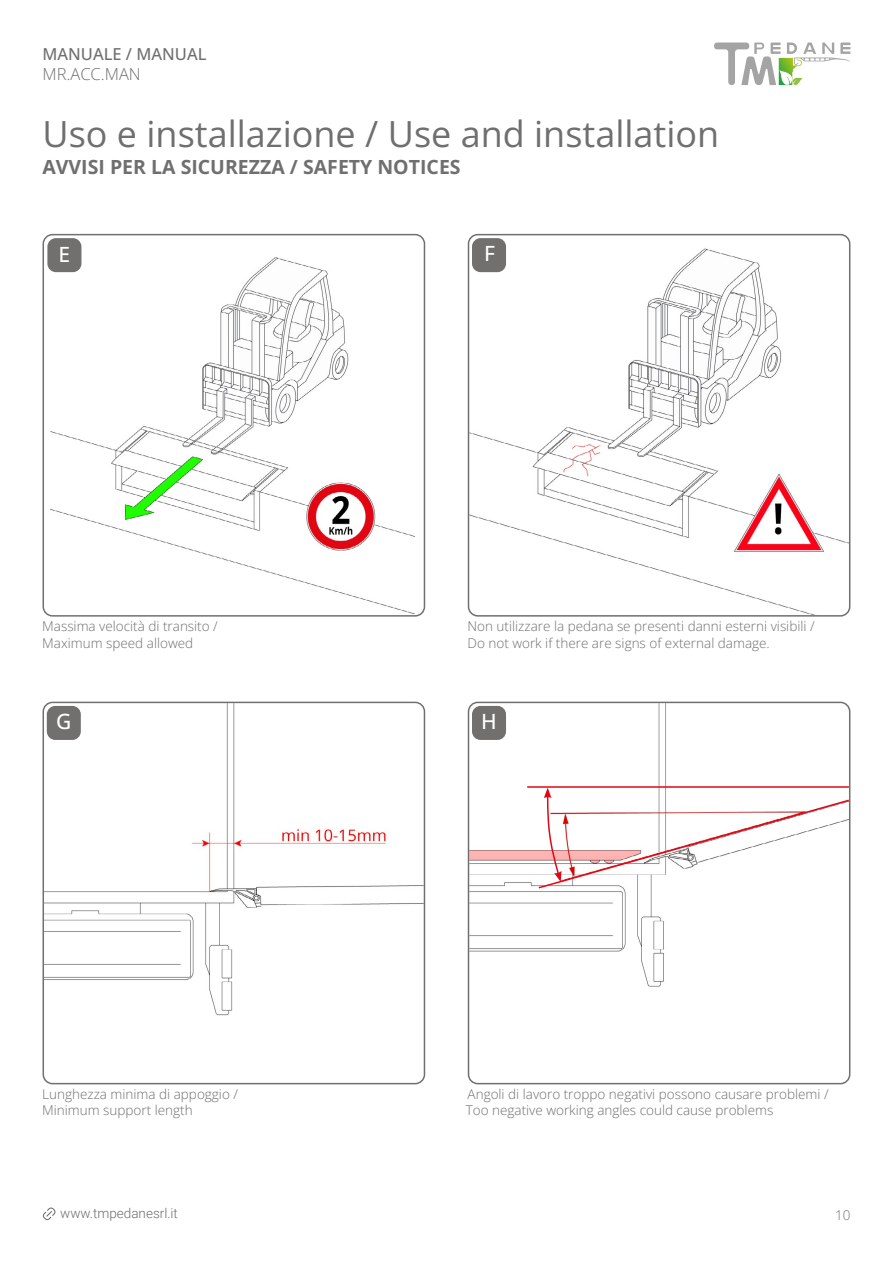
<style>
.page{position:relative;width:893px;height:1263px;background:#fff}
.page>*{position:absolute;margin:0;border:0;box-sizing:border-box;transform-origin:0 0}
.t1{font:36px "Open Sans";color:#706f6f}
.t2{font:500 21px "Open Sans";color:#fff}
.t3{font:700 19.5px "Open Sans";color:#706f6f}
.t4{font:500 16.5px "Open Sans";color:#706f6f}
.t5{font:300 16.5px "Open Sans";color:#706f6f}
.t6{font:300 13.5px/16.5px "Open Sans";color:#706f6f}
.t7{font:300 13.5px "Roboto";color:#706f6f}
</style>
<div class="page">
<svg style="left:714px;top:43px;width:136px;height:42px"></svg>
<svg style="left:43px;top:1207px;width:13px;height:13px"></svg>
<img style="left:469px;top:703px;width:380px;height:284px">
<div style="left:468px;top:702px;width:382px;height:382px;border:2px solid #706f6f;border-radius:9px"></div>
<hr style="left:527px;top:786px;width:322px;height:2px;background:#e30613">
<svg style="left:537px;top:787px;width:314px;height:102px"></svg>
<img style="left:471px;top:248px;width:376px;height:366px">
<div style="left:468px;top:234px;width:382px;height:383px;border:2px solid #706f6f;border-radius:9px"></div>
<img style="left:50px;top:253px;width:364px;height:360px">
<div style="left:43px;top:234px;width:382px;height:383px;border:2px solid #71706f;border-radius:9px"></div>
<div style="left:47px;top:238px;width:34px;height:34px;background:#71706f;border-radius:9px"></div>
<div style="left:472px;top:238px;width:34px;height:34px;background:#71706f;border-radius:9px"></div>
<img style="left:44px;top:703px;width:380px;height:380px">
<div style="left:43px;top:702px;width:382px;height:382px;border:2px solid #71706f;border-radius:9px"></div>
<div style="left:47px;top:706px;width:34px;height:34px;background:#71706f;border-radius:9px"></div>
<div style="left:472px;top:706px;width:34px;height:34px;background:#71706f;border-radius:9px"></div>
<p class="t4" style="left:43px;top:43px;width:165px">MANUALE / MANUAL</p>
<p class="t5" style="left:43px;top:63px;width:100px">MR.ACC.MAN</p>
<h1 class="t1" style="left:43px;top:109px;width:678px">Uso e installazione / Use and installation</h1>
<h3 class="t3" style="left:43px;top:153px;width:420px">AVVISI PER LA SICUREZZA / SAFETY NOTICES</h3>
<h2 class="t2" style="left:58px;top:240px;width:13px">E</h2>
<h2 class="t2" style="left:484px;top:239px;width:13px">F</h2>
<p class="t6" style="left:42px;top:617px;width:177px">Massima velocità di transito /<br>Maximum speed allowed</p>
<p class="t6" style="left:467px;top:617px;width:349px">Non utilizzare la pedana se presenti danni esterni visibili /<br>Do not work if there are signs of external damage.</p>
<h2 class="t2" style="left:56px;top:707px;width:17px">G</h2>
<h2 class="t2" style="left:481px;top:707px;width:17px">H</h2>
<p class="t6" style="left:42px;top:1085px;width:197px">Lunghezza minima di appoggio /<br>Minimum support length</p>
<p class="t6" style="left:466px;top:1085px;width:364px">Angoli di lavoro troppo negativi possono causare problemi /<br>Too negative working angles could cause problems</p>
<p class="t7" style="left:60px;top:1203px;width:119px">www.tmpedanesrl.it</p>
<p class="t6" style="left:835px;top:1207px;width:17px">10</p>
</div>
